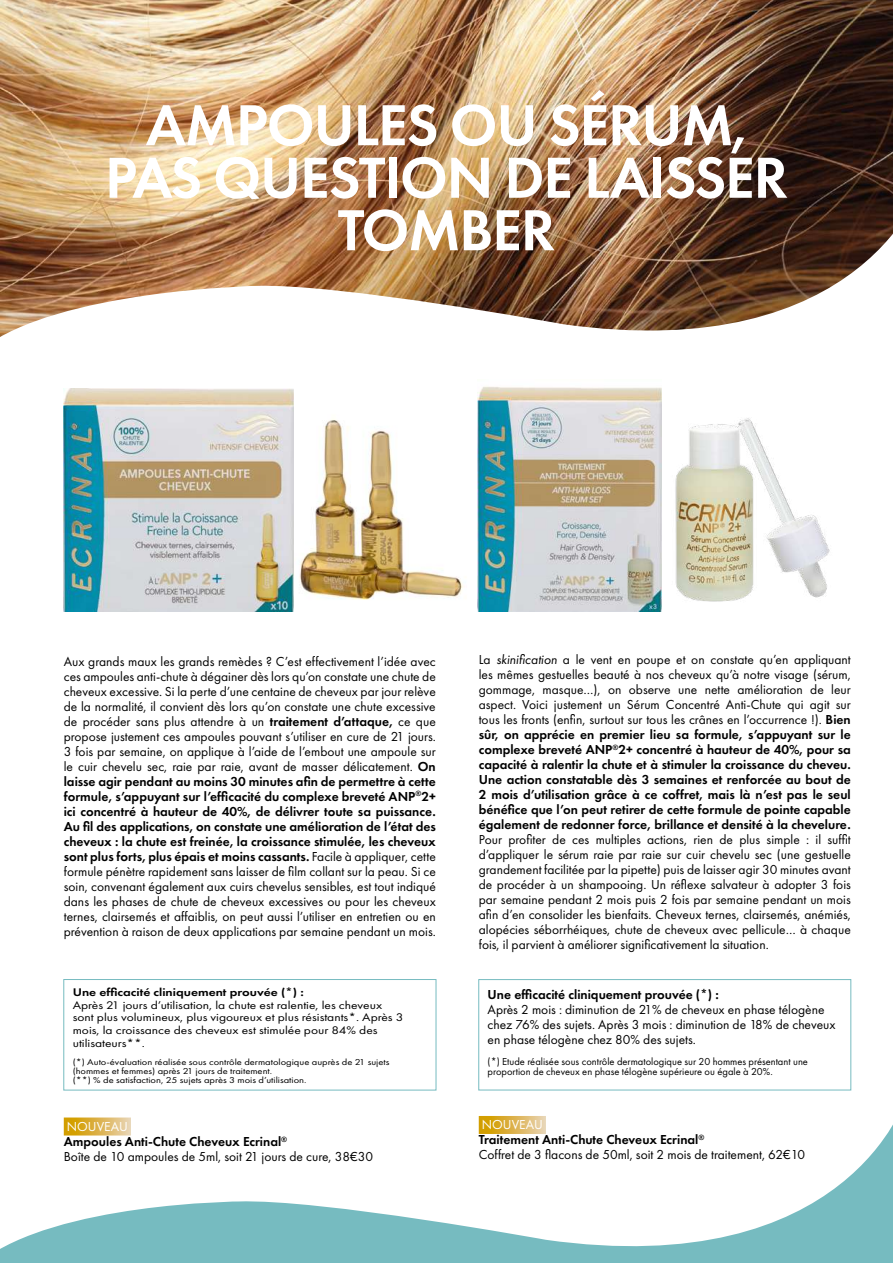
<style>
.page{position:relative;width:893px;height:1263px;background:#fff}
.page>*{position:absolute;margin:0;border:0;box-sizing:border-box;transform-origin:0 0}
.t1{font:600 60px/52.5px "Futura PT";letter-spacing:-.02em;color:#fff;text-align:center}
.t2{font:13.5px/15px "Futura PT";color:#000}
.t3{font:600 13.5px/15px "Futura PT";color:#000;text-align:justify}
.t4{font:11.55px/12.8px "Futura PT";color:#000;scale:1.18 1}
.t5{font:600 11.55px "Futura PT";color:#000;scale:1.18 1}
.t6{font:10.5px/10.5px "Futura PT";color:#000}
.t7{font:8.85px/9px "Futura PT";color:#000;scale:1.18 1}
.s1{font-weight:600}
.s2{font-weight:400}
.s3{font-weight:400;font-style:italic}
.s4{color:#fff}
</style>
<div class="page">
<img style="left:299px;top:419px;width:179px;height:193px">
<img style="left:0;top:0;width:893px;height:182px">
<img style="left:0;top:182px;width:893px;height:155px">
<svg style="left:0;top:1116px;width:893px;height:147px"></svg>
<div style="left:63px;top:979px;width:373px;height:111px;border:1px solid #76bbc0"></div>
<div style="left:478px;top:979px;width:373px;height:111px;border:1px solid #76bbc0"></div>
<div style="left:64px;top:1117px;width:67px;height:18px;background:linear-gradient(to right,#d09600,#e8d1b1)"></div>
<div style="left:479px;top:1116px;width:67px;height:18px;background:linear-gradient(to right,#d09600,#e8d1b1)"></div>
<img style="left:64px;top:389px;width:230px;height:222px">
<img style="left:477px;top:386px;width:184px;height:225px">
<img style="left:675px;top:418px;width:155px;height:184px">
<h1 class="t1" style="left:105px;top:98px;width:684px">AMPOULES OU SÉRUM,<br>PAS QUESTION DE LAISSER<br>TOMBER</h1>
<p class="t2" style="left:64px;top:654px;width:374px;text-align:justify">Aux grands maux les grands remèdes ? C’est effectivement l’idée avec ces ampoules anti-chute à dégainer dès lors qu’on constate une chute de cheveux excessive. Si la perte d’une centaine de cheveux par jour relève de la normalité, il convient dès lors qu’on constate une chute excessive de procéder sans plus attendre à un <span class="s1">traitement d’attaque,</span> ce que propose justement ces ampoules pouvant s’utiliser en cure de 21 jours.<br>3 fois par semaine, on applique à l’aide de l’embout une ampoule sur le cuir chevelu sec, raie par raie, avant de masser délicatement. <span class="s1">On laisse agir pendant au moins 30 minutes afin de permettre à cette formule, s’appuyant sur l’efficacité du complexe breveté ANP</span><sup>®</sup><span class="s1">2+ ici concentré à hauteur de 40%, de délivrer toute sa puissance.<br>Au fil des applications, on constate une amélioration de l’état des cheveux : la chute est freinée, la croissance stimulée, les cheveux sont plus forts, plus épais et moins cassants.</span> Facile à appliquer, cette formule pénètre rapidement sans laisser de film collant sur la peau. Si ce soin, convenant également aux cuirs chevelus sensibles, est tout indiqué dans les phases de chute de cheveux excessives ou pour les cheveux ternes, clairsemés et affaiblis, on peut aussi l’utiliser en entretien ou en prévention à raison de deux applications par semaine pendant un mois.</p>
<p class="t3" style="left:479px;top:652px;width:374px"><span class="s2">La</span> <span class="s3">skinification</span> <span class="s2">a le vent en poupe et on constate qu’en appliquant les mêmes gestuelles beauté à nos cheveux qu’à notre visage (sérum, gommage, masque…), on observe une nette amélioration de leur aspect. Voici justement un Sérum Concentré Anti-Chute qui agit sur tous les fronts (enfin, surtout sur tous les crânes en l’occurrence !).</span> Bien sûr, on apprécie en premier lieu sa formule, s’appuyant sur le complexe breveté ANP<sup>®</sup>2+ concentré à hauteur de 40%, pour sa capacité à ralentir la chute et à stimuler la croissance du cheveu.<br>Une action constatable dès 3 semaines et renforcée au bout de 2 mois d’utilisation grâce à ce coffret, mais là n’est pas le seul bénéfice que l’on peut retirer de cette formule de pointe capable également de redonner force, brillance et densité à la chevelure.</p>
<p class="t2" style="left:479px;top:832px;width:374px;text-align:justify">Pour profiter de ces multiples actions, rien de plus simple : il suffit d’appliquer le sérum raie par raie sur cuir chevelu sec (une gestuelle grandement facilitée par la pipette) puis de laisser agir 30 minutes avant de procéder à un shampooing. Un réflexe salvateur à adopter 3 fois par semaine pendant 2 mois puis 2 fois par semaine pendant un mois afin d’en consolider les bienfaits. Cheveux ternes, clairsemés, anémiés, alopécies séborrhéiques, chute de cheveux avec pellicule… à chaque fois, il parvient à améliorer significativement la situation.</p>
<p class="t5" style="left:73px;top:985px;width:197px">Une efficacité cliniquement prouvée (*) :</p>
<p class="t4" style="left:73px;top:998px;width:282px">Après 21 jours d’utilisation, la chute est ralentie, les cheveux sont plus volumineux, plus vigoureux et plus résistants*. Après 3 mois, la croissance des cheveux est stimulée pour 84% des utilisateurs**.</p>
<p class="t7" style="left:73px;top:1057px;width:270px">(*) Auto-évaluation réalisée sous contrôle dermatologique auprès de 21 sujets (hommes et femmes) après 21 jours de traitement.<br>(**) % de satisfaction, 25 sujets après 3 mois d’utilisation.</p>
<p class="t3" style="left:488px;top:986px;width:233px">Une efficacité cliniquement prouvée (*) :</p>
<p class="t2" style="left:488px;top:1002px;width:350px">Après 2 mois : diminution de 21% de cheveux en phase télogène chez 76% des sujets. Après 3 mois : diminution de 18% de cheveux en phase télogène chez 80% des sujets.</p>
<p class="t6" style="left:488px;top:1056px;width:322px">(*) Etude réalisée sous contrôle dermatologique sur 20 hommes présentant une proportion de cheveux en phase télogène supérieure ou égale à 20%.</p>
<p class="t2" style="left:64px;top:1119px;width:311px"><span class="s4">NOUVEAU<br></span><span class="s1">Ampoules Anti-Chute Cheveux Ecrinal</span><sup>®<br></sup>Boîte de 10 ampoules de 5ml, soit 21 jours de cure, 38€30</p>
<p class="t2" style="left:479px;top:1117px;width:328px"><span class="s4">NOUVEAU<br></span><span class="s1">Traitement Anti-Chute Cheveux Ecrinal</span><sup>®<br></sup>Coffret de 3 flacons de 50ml, soit 2 mois de traitement, 62€10</p>
</div>
